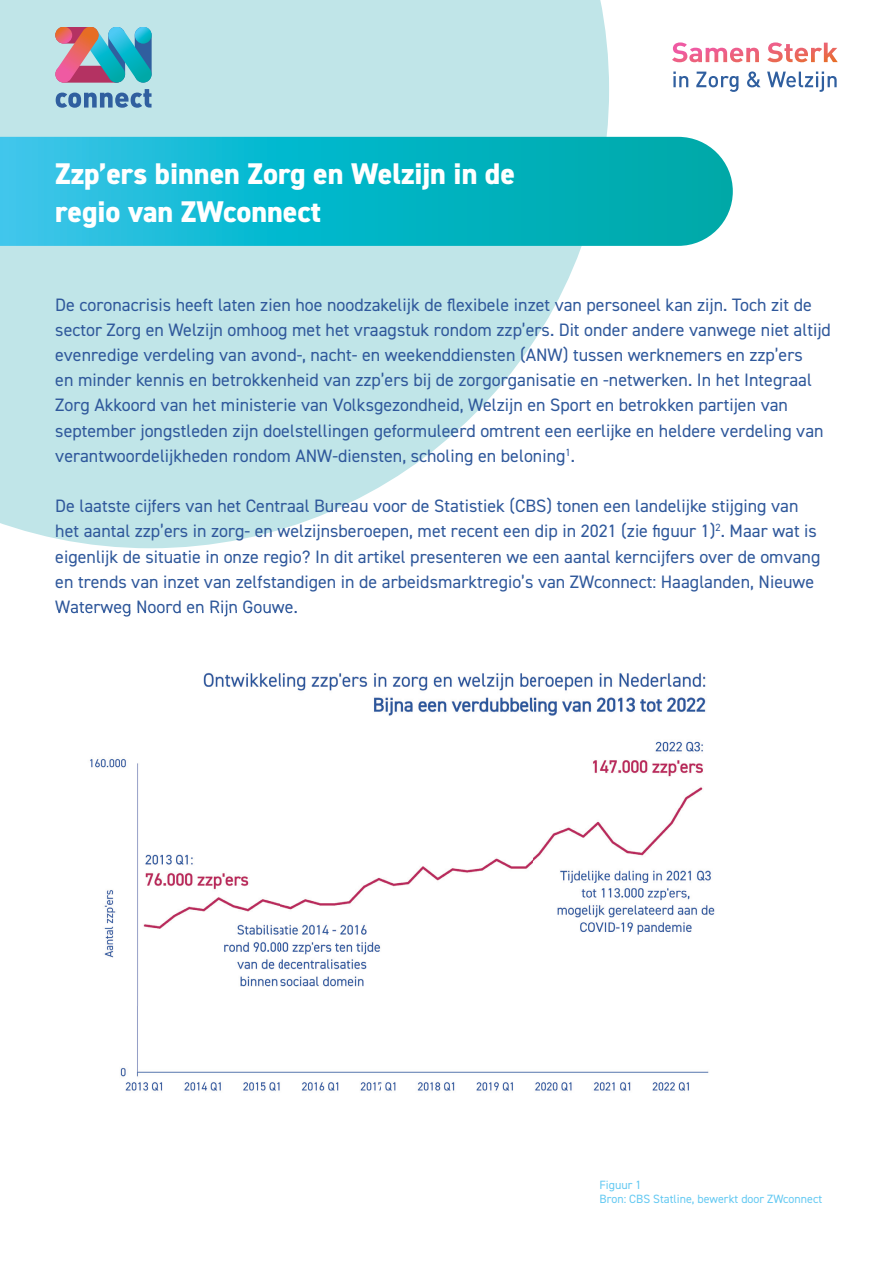
<style>
.page{position:relative;width:893px;height:1263px;background:#fff}
.page>*{position:absolute;margin:0;border:0;box-sizing:border-box;transform-origin:0 0}
.t1{font:800 30px/37.8px "DIN2014";color:#fff}
.t2{font:18px/25.2px "DIN2014";color:#2f589b}
.t3{font:12px/14.4px "DIN2014";color:#64c9f2}
</style>
<div class="page">
<svg style="left:0;top:0;width:609px;height:548px;fill:#c0e5e8"></svg>
<svg style="left:54px;top:27px;width:99px;height:80px;background:#819eb3"></svg>
<svg style="left:0;top:137px;width:733px;height:109px;background:#11b7c9"></svg>
<svg style="left:673px;top:72px;width:15px;height:15px"></svg>
<svg style="left:696px;top:72px;width:42px;height:20px"></svg>
<svg style="left:747px;top:71px;width:14px;height:16px"></svg>
<svg style="left:767px;top:72px;width:70px;height:20px"></svg>
<svg style="left:672px;top:42px;width:87px;height:20px"></svg>
<svg style="left:767px;top:42px;width:71px;height:20px"></svg>
<img style="left:90px;top:672px;width:625px;height:419px">
<img style="left:57px;top:610px;width:240px;height:7px">
<h1 class="t1" style="left:55px;top:155px;width:461px">Zzp’ers binnen Zorg en Welzijn in de regio van ZWconnect</h1>
<p class="t2" style="left:55px;top:291px;width:777px">De coronacrisis heeft laten zien hoe noodzakelijk de flexibele inzet van personeel kan zijn. Toch zit de sector Zorg en Welzijn omhoog met het vraagstuk rondom zzp’ers. Dit onder andere vanwege niet altijd evenredige verdeling van avond-, nacht- en weekenddiensten (ANW) tussen werknemers en zzp’ers<br>en minder kennis en betrokkenheid van zzp’ers bij de zorgorganisatie en -netwerken. In het Integraal Zorg Akkoord van het ministerie van Volksgezondheid, Welzijn en Sport en betrokken partijen van september jongstleden zijn doelstellingen geformuleerd omtrent een eerlijke en heldere verdeling van verantwoordelijkheden rondom ANW-diensten, scholing en beloning<sup>1</sup>.</p>
<p class="t2" style="left:55px;top:493px;width:767px">De laatste cijfers van het Centraal Bureau voor de Statistiek (CBS) tonen een landelijke stijging van het aantal zzp’ers in zorg- en welzijnsberoepen, met recent een dip in 2021 (zie figuur 1)<sup>2</sup>. Maar wat is eigenlijk de situatie in onze regio? In dit artikel presenteren we een aantal kerncijfers over de omvang en trends van inzet van zelfstandigen in de arbeidsmarktregio’s van ZWconnect: Haaglanden, Nieuwe Waterweg Noord en Rijn Gouwe.</p>
<p class="t3" style="left:600px;top:1177px;width:224px">Figuur 1<br>Bron: CBS Statline, bewerkt door ZWconnect</p>
</div>
